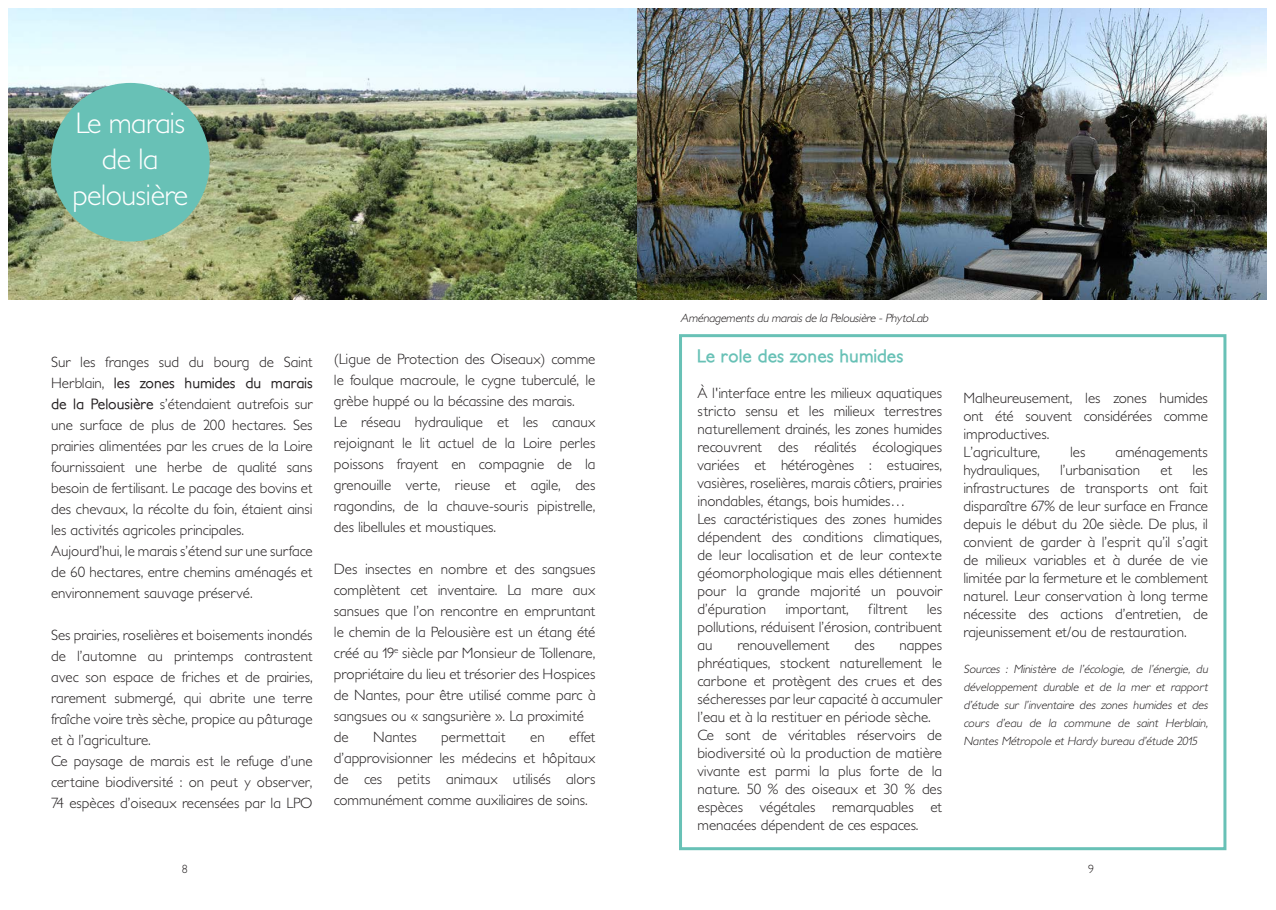
<style>
.page{position:relative;width:1276px;height:910px;background:#fff}
.page>*{position:absolute;margin:0;border:0;box-sizing:border-box;transform-origin:0 0}
.t1{font:300 30px/36px "Petita";letter-spacing:-.02em;color:#fff;text-align:center}
.t2{font:700 18px "Petita";color:#68c1b6}
.t3{font:300 15px/21px "Petita";color:#231f20}
.t4{font:italic 300 12px/18px "Petita";color:#231f20;text-align:justify}
.t5{font:300 12px "Petita";color:#231f20}
.s1{font-weight:500}
</style>
<div class="page">
<div style="left:679px;top:334px;width:547px;height:516px;border:3px solid #68c1b6"></div>
<img style="left:9px;top:9px;width:1257px;height:290px">
<div style="left:51px;top:83px;width:159px;height:159px;background:#68c1b6;border-radius:50%"></div>
<h1 class="t1" style="left:72px;top:106px;width:117px">Le marais de la pelousière</h1>
<p class="t3" style="left:51px;top:352px;width:263px">Sur les franges sud du bourg de Saint Herblain, <span class="s1">les zones humides du marais de la Pelousière</span> s’étendaient autrefois sur une surface de plus de 200 hectares. Ses prairies alimentées par les crues de la Loire fournissaient une herbe de qualité sans besoin de fertilisant. Le pacage des bovins et des chevaux, la récolte du foin, étaient ainsi les activités agricoles principales.<br>Aujourd’hui, le marais s’étend sur une surface de 60 hectares, entre chemins aménagés et environnement sauvage préservé.</p>
<p class="t3" style="left:51px;top:625px;width:263px">Ses prairies, roselières et boisements inondés de l’automne au printemps contrastent avec son espace de friches et de prairies, rarement submergé, qui abrite une terre fraîche voire très sèche, propice au pâturage et à l’agriculture.<br>Ce paysage de marais est le refuge d’une certaine biodiversité : on peut y observer, 74 espèces d’oiseaux recensées par la LPO</p>
<p class="t3" style="left:334px;top:349px;width:263px">(Ligue de Protection des Oiseaux) comme le foulque macroule, le cygne tuberculé, le grèbe huppé ou la bécassine des marais.<br>Le réseau hydraulique et les canaux rejoignant le lit actuel de la Loire perles poissons frayent en compagnie de la grenouille verte, rieuse et agile, des ragondins, de la chauve-souris pipistrelle, des libellules et moustiques.</p>
<p class="t3" style="left:334px;top:559px;width:263px">Des insectes en nombre et des sangsues complètent cet inventaire. La mare aux sansues que l’on rencontre en empruntant le chemin de la Pelousière est un étang été créé au 19<sup>e</sup> siècle par Monsieur de Tollenare, propriétaire du lieu et trésorier des Hospices de Nantes, pour être utilisé comme parc à sangsues ou « sangsurière ». La proximité de</p>
<p class="t3" style="left:334px;top:727px;width:263px;text-align:justify;text-indent:235px">effet d’approvisionner les médecins et hôpitaux de ces petits animaux utilisés alors communément comme auxiliaires de soins.</p>
<p class="t3" style="left:373px;top:727px;width:45px">Nantes</p>
<p class="t3" style="left:441px;top:727px;width:66px">permettait</p>
<p class="t3" style="left:530px;top:727px;width:16px">en</p>
<p class="t4" style="left:680px;top:309px;width:252px">Aménagementsdu maraisde la Pelousière -PhytoLab</p>
<p class="t2" style="left:697px;top:344px;width:207px">Le role des zones humides</p>
<p class="t3" style="left:697px;top:384px;width:246px;line-height:18px">à l'interface entre les milieux aquatiques stricto sensu et les milieux terrestres naturellement drainés, les zones humides recouvrent des réalités écologiques variées et hétérogènes : estuaires, vasières, roselières, marais côtiers, prairies inondables, étangs, bois humides…<br>Les caractéristiques des zones humides dépendent des conditions climatiques, de leur localisation et de leur contexte géomorphologique mais elles détiennent pour la grande majorité un pouvoir d’épuration</p>
<p class="t3" style="left:785px;top:598px;width:65px">important,</p>
<p class="t3" style="left:868px;top:598px;width:41px">filtrent</p>
<p class="t3" style="left:697px;top:600px;width:246px;line-height:18px;text-align:justify;text-indent:229px">les pollutions, réduisent l’érosion, contribuent au</p>
<p class="t3" style="left:737px;top:634px;width:94px">renouvellement</p>
<p class="t3" style="left:854px;top:634px;width:22px">des</p>
<p class="t3" style="left:697px;top:636px;width:246px;line-height:18px;text-indent:202px">nappes phréatiques, stockent naturellement le carbone et protègent des crues et des sécheresses par leur capacité à accumuler l’eau et à la restituer en période sèche.<br>Ce sont de véritables réservoirs de biodiversité où la production de matière vivante est parmi la plus forte de la nature. 50 % des oiseaux et 30 % des espèces végétales remarquables et menacées dépendent de ces espaces.</p>
<p class="t3" style="left:963px;top:389px;width:246px;line-height:18px">Malheureusement, les zones humides ont été souvent considérées comme improductives.<br>L’agriculture,</p>
<p class="t3" style="left:1070px;top:442px;width:17px">les</p>
<p class="t3" style="left:1115px;top:442px;width:94px">aménagements</p>
<p class="t3" style="left:963px;top:460px;width:78px">hydrauliques,</p>
<p class="t3" style="left:1060px;top:460px;width:82px">l’urbanisation</p>
<p class="t3" style="left:1160px;top:460px;width:13px">et</p>
<p class="t3" style="left:963px;top:461px;width:246px;line-height:18px;text-align:justify;text-indent:229px">les infrastructures de transports ont fait disparaître 67% de leur surface en France depuis le début du 20e siècle. De plus, il convient de garder à l’esprit qu’il s’agit de milieux variables et à durée de vie limitée par la fermeture et le comblement naturel. Leur conservation à long terme nécessite des actions d’entretien, de rajeunissement et/ou de restauration.</p>
<p class="t4" style="left:963px;top:660px;width:249px">Sources : Ministère de l’écologie, de l’énergie, du développement durable et de la mer et rapport d’étude sur l’inventaire des zones humides et des cours d’eau de la commune de saint Herblain, Nantes Métropole et Hardy bureau d’étude 2015</p>
<p class="t5" style="left:182px;top:862px;width:7px">8</p>
<p class="t5" style="left:1088px;top:862px;width:7px">9</p>
</div>
